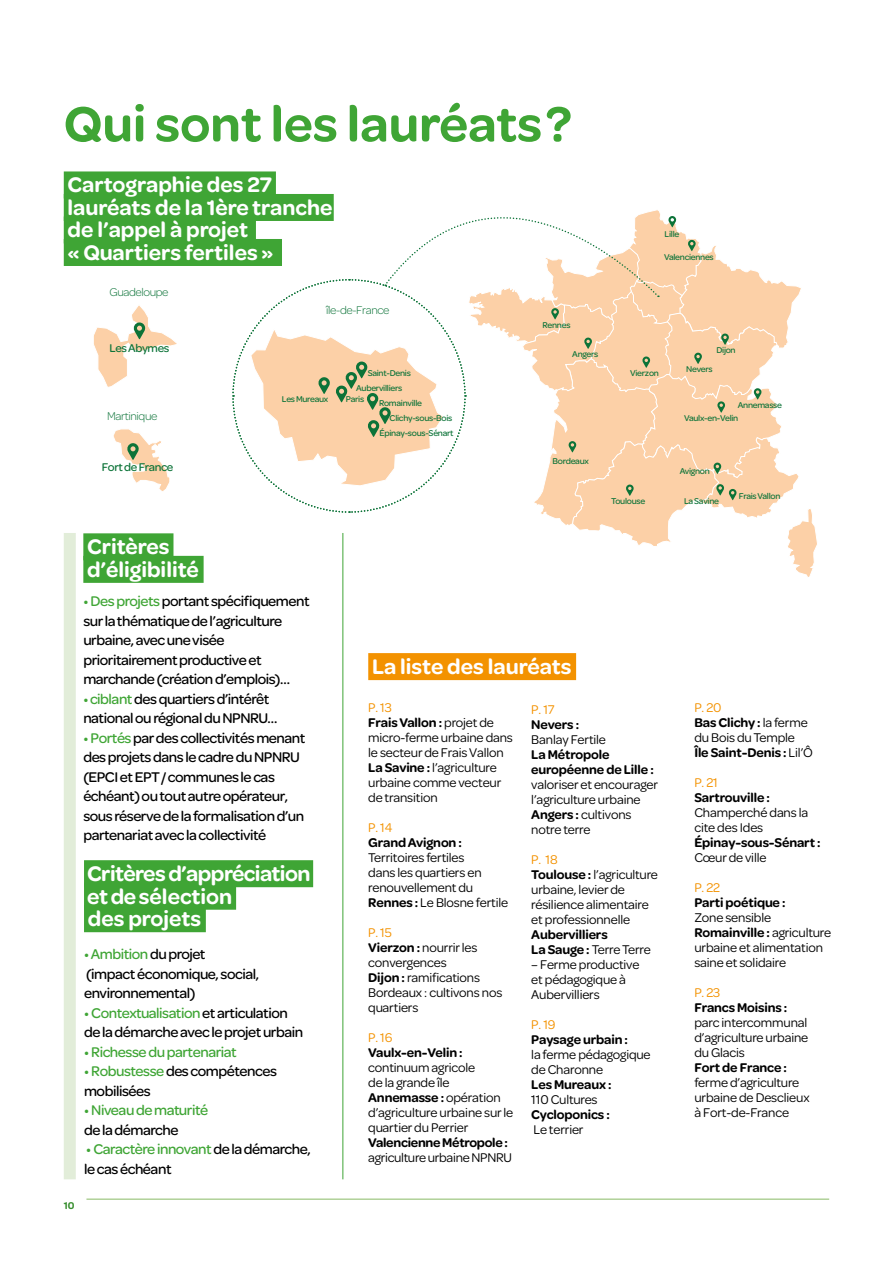
<style>
.page{position:relative;width:893px;height:1263px;background:#fff}
.page>*{position:absolute;margin:0;border:0;box-sizing:border-box;transform-origin:0 0}
.t1{font:600 52.5px "Omnes";color:#3fa535}
.t2{font:600 22.5px/22.5px "Omnes";color:#fff}
.t3{font:600 22.5px/22.5px "Omnes";letter-spacing:-.025em;color:#fff}
.t4{font:500 15px/19.5px "Omnes";letter-spacing:-.03em;color:#000}
.t5{font:500 15px "Omnes";letter-spacing:-.03em;color:#3fa535}
.t6{font:13.5px/15px "Omnes";letter-spacing:-.01em;color:#000}
.t7{font:600 13.5px/15px "Omnes";letter-spacing:-.01em;color:#000}
.t8{font:13.5px "Omnes";letter-spacing:-.01em;color:#f39200}
.t9{font:300 12px "Omnes";letter-spacing:-.03em;color:#0c7338}
.t10{font:500 12px "Omnes";letter-spacing:-.03em;color:#0c7338}
.t11{font:600 10.5px "Omnes";color:#378e2e}
.t12{font:500 9px "Omnes";letter-spacing:-.03em;color:#0c7338}
.s1{color:#3fa535}
.s2{color:#f39200}
.s3{font-weight:600}
.s4{font-weight:400}
</style>
<div class="page">
<hr style="left:86px;top:1198px;width:743px;height:2px;background:#b0d199">
<div style="left:64px;top:171px;width:212px;height:27px;background:#3fa535"></div>
<div style="left:64px;top:194px;width:270px;height:27px;background:#3fa535"></div>
<div style="left:64px;top:216px;width:192px;height:27px;background:#3fa535"></div>
<div style="left:64px;top:239px;width:218px;height:27px;background:#3fa535"></div>
<div style="left:83px;top:533px;width:90px;height:27px;background:#3fa535"></div>
<div style="left:83px;top:556px;width:121px;height:27px;background:#3fa535"></div>
<div style="left:368px;top:653px;width:208px;height:27px;background:#f39200"></div>
<div style="left:84px;top:860px;width:229px;height:27px;background:#3fa535"></div>
<div style="left:84px;top:883px;width:152px;height:27px;background:#3fa535"></div>
<div style="left:84px;top:905px;width:122px;height:27px;background:#3fa535"></div>
<div style="left:64px;top:533px;width:12px;height:646px;background:#e2edd9"></div>
<svg style="left:113px;top:429px;width:57px;height:62px"></svg>
<svg style="left:93px;top:305px;width:84px;height:82px"></svg>
<svg style="left:231px;top:171px;width:586px;height:407px"></svg>
<hr style="left:342px;top:533px;width:1px;height:646px;background:#3fa535">
<h1 class="t1" style="left:64px;top:87px;width:509px">Qui sont les lauréats ?</h1>
<h2 class="t2" style="left:68px;top:172px;width:266px">Cartographie des 27 lauréats de la 1ère tranche de l’appel à projet<br>« Quartiers fertiles »</h2>
<p class="t9" style="left:110px;top:284px;width:61px">Guadeloupe</p>
<p class="t10" style="left:110px;top:340px;width:61px">Les Abymes</p>
<p class="t9" style="left:107px;top:408px;width:52px">Martinique</p>
<p class="t10" style="left:102px;top:459px;width:73px">Fort de France</p>
<h2 class="t2" style="left:87px;top:534px;width:113px">Critères d’éligibilité</h2>
<p class="t9" style="left:326px;top:302px;width:65px">île-de-France</p>
<p class="t12" style="left:368px;top:367px;width:45px">Saint-Denis</p>
<p class="t12" style="left:282px;top:393px;width:48px">Les Mureaux</p>
<p class="t12" style="left:356px;top:382px;width:48px">Aubervilliers</p>
<p class="t12" style="left:346px;top:393px;width:20px">Paris</p>
<p class="t12" style="left:379px;top:396px;width:44px">Romainville</p>
<p class="t12" style="left:390px;top:412px;width:64px">Clichy-sous-Bois</p>
<p class="t12" style="left:379px;top:427px;width:76px">Épinay-sous-Sénart</p>
<p class="t12" style="left:664px;top:228px;width:16px">Lille</p>
<p class="t12" style="left:664px;top:250px;width:51px">Valenciennes</p>
<p class="t12" style="left:543px;top:319px;width:29px">Rennes</p>
<p class="t12" style="left:572px;top:348px;width:28px">Angers</p>
<p class="t12" style="left:630px;top:367px;width:30px">Vierzon</p>
<p class="t12" style="left:716px;top:344px;width:21px">Dijon</p>
<p class="t12" style="left:686px;top:363px;width:28px">Nevers</p>
<p class="t12" style="left:738px;top:399px;width:46px">Annemasse</p>
<p class="t12" style="left:684px;top:412px;width:56px">Vaulx-en-Velin</p>
<p class="t12" style="left:553px;top:455px;width:38px">Bordeaux</p>
<p class="t12" style="left:680px;top:465px;width:32px">Avignon</p>
<p class="t12" style="left:611px;top:495px;width:36px">Toulouse</p>
<p class="t12" style="left:684px;top:495px;width:36px">La Savine</p>
<p class="t12" style="left:739px;top:490px;width:43px">Frais Vallon</p>
<p class="t4" style="left:83px;top:590px;width:228px"><span class="s1">• Des projets</span> portant spécifiquement sur la thématique de l’agriculture urbaine, avec une visée prioritairement productive et marchande (création d’emplois)…</p>
<p class="t4" style="left:83px;top:688px;width:196px"><span class="s1">• ciblant</span> des quartiers d’intérêt national ou régional du NPNRU…</p>
<p class="t4" style="left:83px;top:727px;width:224px"><span class="s1">• Portés</span> par des collectivités menant des projets dans le cadre du NPNRU (EPCI et EPT / communes le cas échéant) ou tout autre opérateur, sous réserve de la formalisation d’un partenariat avec la collectivité</p>
<h2 class="t3" style="left:87px;top:861px;width:225px">Critères d’appréciation et de sélection<br>des projets</h2>
<p class="t4" style="left:84px;top:943px;width:177px"><span class="s1">• Ambition</span> du projet<br>(impact économique, social, environnemental)</p>
<p class="t4" style="left:84px;top:1002px;width:221px"><span class="s1">• Contextualisation</span> et articulation de la démarche avec le projet urbain</p>
<p class="t5" style="left:84px;top:1041px;width:154px">• Richesse du partenariat</p>
<p class="t4" style="left:84px;top:1060px;width:195px"><span class="s1">• Robustesse</span> des compétences mobilisées</p>
<p class="t5" style="left:84px;top:1100px;width:126px">• Niveau de maturité</p>
<p class="t4" style="left:84px;top:1119px;width:96px">de la démarche</p>
<p class="t4" style="left:84px;top:1138px;width:228px"><span class="s1">• Caractère innovant</span> de la démarche, le cas échéant</p>
<p class="t11" style="left:64px;top:1198px;width:12px">10</p>
<h2 class="t2" style="left:372px;top:654px;width:201px">La liste des lauréats</h2>
<p class="t6" style="left:368px;top:699px;width:146px"><span class="s2">P. 13<br></span><span class="s3">Frais Vallon :</span> projet de micro-ferme urbaine dans le secteur de Frais Vallon<br><span class="s3">La Savine :</span> l’agriculture urbaine comme vecteur de transition</p>
<p class="t8" style="left:368px;top:818px;width:26px">P. 14</p>
<p class="t7" style="left:368px;top:834px;width:95px">Grand Avignon :</p>
<p class="t6" style="left:368px;top:849px;width:141px">Territoires fertiles<br>dans les quartiers en renouvellement du<br><span class="s3">Rennes :</span> Le Blosne fertile</p>
<p class="t6" style="left:368px;top:924px;width:136px"><span class="s2">P. 15<br></span><span class="s3">Vierzon :</span> nourrir les convergences<br><span class="s3">Dijon :</span> ramifications<br>Bordeaux : cultivons nos quartiers</p>
<p class="t8" style="left:368px;top:1028px;width:26px">P. 16</p>
<p class="t7" style="left:368px;top:1044px;width:96px">Vaulx-en-Velin :</p>
<p class="t6" style="left:368px;top:1059px;width:147px">continuum agricole<br>de la grande île<br><span class="s3">Annemasse :</span> opération d’agriculture urbaine sur le quartier du Perrier</p>
<p class="t7" style="left:368px;top:1134px;width:141px">Valencienne Métropole :</p>
<p class="t6" style="left:368px;top:1149px;width:145px">agriculture urbaine NPNRU</p>
<p class="t8" style="left:531px;top:701px;width:25px">P. 17</p>
<p class="t7" style="left:531px;top:716px;width:49px">Nevers :</p>
<p class="t6" style="left:531px;top:731px;width:76px">Banlay Fertile</p>
<p class="t7" style="left:531px;top:746px;width:124px">La Métropole européenne de Lille :</p>
<p class="t6" style="left:531px;top:776px;width:128px">valoriser et encourager l’agriculture urbaine<br><span class="s3">Angers :</span> cultivons notre terre</p>
<p class="t6" style="left:531px;top:851px;width:128px"><span class="s2">P. 18<br></span><span class="s3">Toulouse :</span> l’agriculture urbaine, levier de résilience alimentaire et professionnelle</p>
<p class="t7" style="left:531px;top:926px;width:121px">Aubervilliers<br>La Sauge : <span class="s4">Terre Terre</span></p>
<p class="t6" style="left:531px;top:956px;width:110px">– Ferme productive et pédagogique à<br>Aubervilliers</p>
<p class="t8" style="left:531px;top:1016px;width:26px">P. 19</p>
<p class="t7" style="left:531px;top:1031px;width:98px">Paysage urbain :</p>
<p class="t6" style="left:531px;top:1046px;width:121px">la ferme pédagogique de Charonne</p>
<p class="t7" style="left:531px;top:1076px;width:82px">Les Mureaux :</p>
<p class="t6" style="left:531px;top:1091px;width:68px">110 Cultures</p>
<p class="t7" style="left:531px;top:1106px;width:80px">Cycloponics :</p>
<p class="t6" style="left:533px;top:1121px;width:52px">Le terrier</p>
<p class="t6" style="left:694px;top:699px;width:120px"><span class="s2">P. 20<br></span><span class="s3">Bas Clichy :</span> la ferme du Bois du Temple<br><span class="s3">Île Saint-Denis :</span> Lil’Ô</p>
<p class="t8" style="left:694px;top:773px;width:25px">P. 21</p>
<p class="t7" style="left:694px;top:789px;width:77px">Sartrouville :</p>
<p class="t6" style="left:694px;top:804px;width:115px">Champerché dans la cite des Ides</p>
<p class="t7" style="left:694px;top:834px;width:128px">Épinay-sous-Sénart :</p>
<p class="t6" style="left:694px;top:849px;width:74px">Cœur de ville</p>
<p class="t8" style="left:694px;top:878px;width:27px">P. 22</p>
<p class="t7" style="left:694px;top:894px;width:93px">Parti poétique :</p>
<p class="t6" style="left:694px;top:909px;width:138px">Zone sensible<br><span class="s3">Romainville :</span> agriculture urbaine et alimentation saine et solidaire</p>
<p class="t8" style="left:694px;top:983px;width:27px">P. 23</p>
<p class="t7" style="left:694px;top:999px;width:94px">Francs Moisins :</p>
<p class="t6" style="left:694px;top:1014px;width:115px;text-align:justify">parc intercommunal d’agriculture urbaine du Glacis</p>
<p class="t7" style="left:694px;top:1059px;width:94px">Fort de France :</p>
<p class="t6" style="left:694px;top:1074px;width:117px">ferme d’agriculture urbaine de Desclieux à Fort-de-France</p>
</div>
